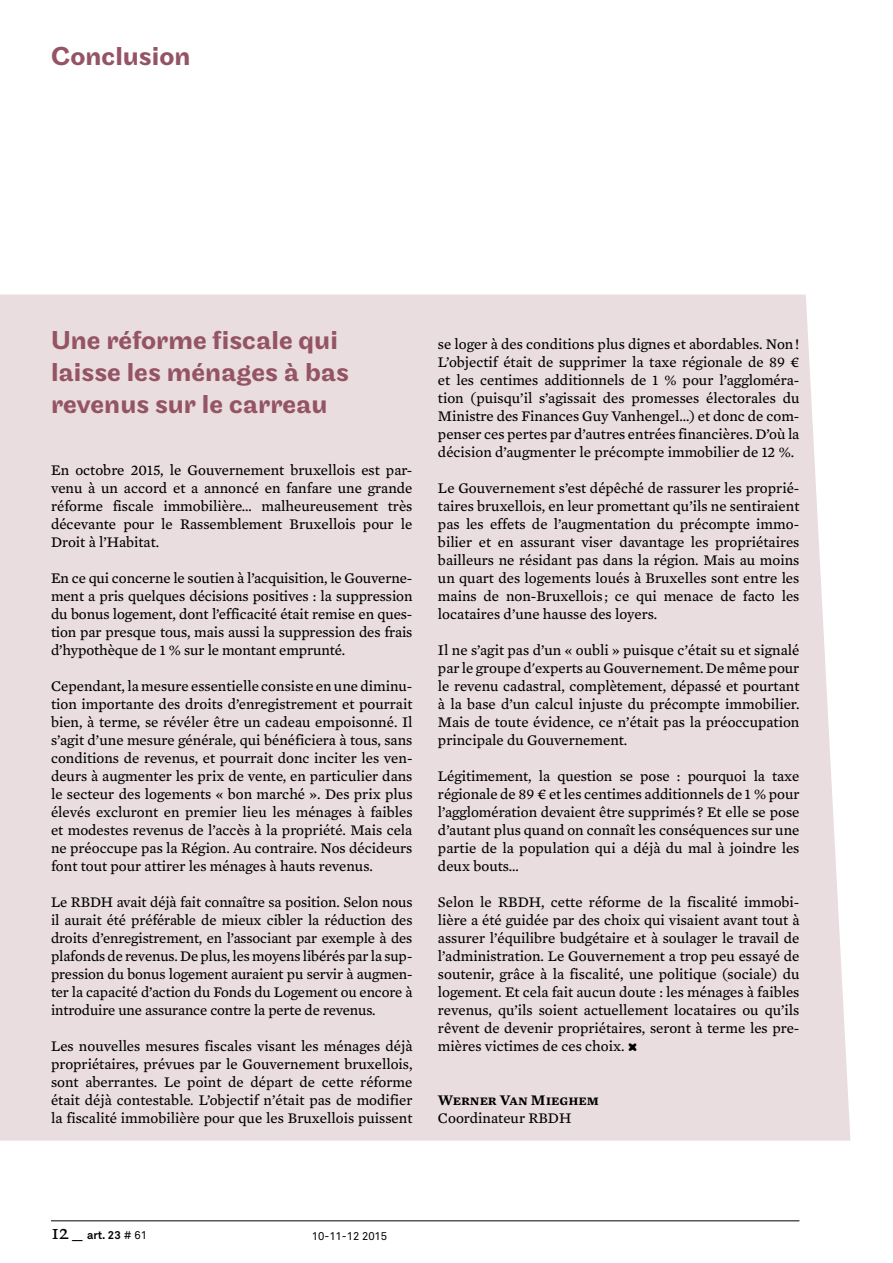
<style>
.page{position:relative;width:893px;height:1263px;background:#fff}
.page>*{position:absolute;margin:0;border:0;box-sizing:border-box;transform-origin:0 0}
.t1{font:500 27px/32.4px "Maple";color:#945465}
.t2{font:15px/18px "Mercury Text G3";color:#000;text-align:justify}
.t3{font:15px "Mercury Text G3 Semibold SC";color:#000}
.t4{font:700 11.25px "Akkurat";color:#000}
.t5{font:11.25px "Akkurat";color:#000}
.s1{font-family:"DTL Documenta SP Regular";font-weight:400;font-size:21px}
.s2{font-weight:400}
</style>
<div class="page">
<hr style="left:51px;top:1220px;width:748px;height:1px;background:#000">
<div style="left:0;top:295px;width:850px;height:845px;background:#eadde0"></div>
<svg style="left:629px;top:1043px;width:8px;height:8px"></svg>
<h1 class="t1" style="left:51px;top:40px;width:141px">Conclusion</h1>
<h1 class="t1" style="left:51px;top:324px;width:299px">Une réforme fiscale qui laisse les ménages à bas revenus sur le carreau</h1>
<p class="t2" style="left:51px;top:461px;width:363px">En octobre 2015, le Gouvernement bruxellois est par&shy;venu à un accord et a annoncé en fanfare une grande réforme fiscale immobilière… malheureusement très décevante pour le Rassemblement Bruxellois pour le Droit à l’Habitat.</p>
<p class="t2" style="left:51px;top:569px;width:363px">En ce qui concerne le soutien à l’acquisition, le Gouverne&shy;ment a pris quelques décisions positives : la suppression du bonus logement, dont l’efficacité était remise en ques&shy;tion par presque tous, mais aussi la suppression des frais d’hypothèque de 1 % sur le montant emprunté.</p>
<p class="t2" style="left:51px;top:677px;width:363px">Cependant, la mesure essentielle consiste en une diminu&shy;tion importante des droits d’enregistrement et pourrait bien, à terme, se révéler être un cadeau empoisonné. Il s’agit d’une mesure générale, qui bénéficiera à tous, sans conditions de revenus, et pourrait donc inciter les ven&shy;deurs à augmenter les prix de vente, en particulier dans le secteur des logements « bon marché ». Des prix plus élevés excluront en premier lieu les ménages à faibles et modestes revenus de l’accès à la propriété. Mais cela ne préoccupe pas la Région. Au contraire. Nos décideurs font tout pour attirer les ménages à hauts revenus.</p>
<p class="t2" style="left:51px;top:893px;width:363px">Le RBDH avait déjà fait connaître sa position. Selon nous il aurait été préférable de mieux cibler la réduction des droits d’enregistrement, en l’associant par exemple à des plafonds de revenus. De plus, les moyens libérés par la sup&shy;pression du bonus logement auraient pu servir à augmen&shy;ter la capacité d’action du Fonds du Logement ou encore à introduire une assurance contre la perte de revenus.</p>
<p class="t2" style="left:51px;top:1037px;width:363px">Les nouvelles mesures fiscales visant les ménages déjà propriétaires, prévues par le Gouvernement bruxellois, sont aberrantes. Le point de départ de cette réforme était déjà contestable. L’objectif n’était pas de modifier la fiscalité immobilière pour que les Bruxellois puissent</p>
<p class="t2" style="left:438px;top:335px;width:363px">se loger à des conditions plus dignes et abordables. Non!<br>L’objectif était de supprimer la taxe régionale de 89 ¤ et les centimes additionnels de 1 % pour l’aggloméra&shy;tion (puisqu’il s’agissait des promesses électorales du Ministre des Finances Guy Vanhengel…) et donc de com&shy;penser ces pertes par d’autres entrées financières. D’où la décision d’augmenter le précompte immobilier de 12 %.</p>
<p class="t2" style="left:438px;top:479px;width:363px">Le Gouvernement s’est dépêché de rassurer les proprié&shy;taires bruxellois, en leur promettant qu’ils ne sentiraient pas les effets de l’augmentation du précompte immo&shy;bilier et en assurant viser davantage les propriétaires bailleurs ne résidant pas dans la région. Mais au moins un quart des logements loués à Bruxelles sont entre les mains de non-Bruxellois ; ce qui menace de facto les locataires d’une hausse des loyers.</p>
<p class="t2" style="left:438px;top:641px;width:363px">Il ne s’agit pas d’un « oubli » puisque c’était su et signalé par le groupe d'experts au Gouvernement. De même pour le revenu cadastral, complètement, dépassé et pourtant à la base d’un calcul injuste du précompte immobilier.<br>Mais de toute évidence, ce n’était pas la préoccupation principale du Gouvernement.</p>
<p class="t2" style="left:438px;top:767px;width:363px">Légitimement, la question se pose : pourquoi la taxe régionale de 89 ¤ et les centimes additionnels de 1 % pour l’agglomération devaient être supprimés ? Et elle se pose d’autant plus quand on connaît les conséquences sur une partie de la population qui a déjà du mal à joindre les deux bouts…</p>
<p class="t2" style="left:438px;top:893px;width:363px">Selon le RBDH, cette réforme de la fiscalité immobi&shy;lière a été guidée par des choix qui visaient avant tout à assurer l’équilibre budgétaire et à soulager le travail de l’administration. Le Gouvernement a trop peu essayé de soutenir, grâce à la fiscalité, une politique (sociale) du logement. Et cela fait aucun doute : les ménages à faibles revenus, qu’ils soient actuellement locataires ou qu’ils rêvent de devenir propriétaires, seront à terme les pre&shy;mières victimes de ces choix.</p>
<p class="t3" style="left:438px;top:1090px;width:162px">Werner Van Mieghem</p>
<p class="t2" style="left:438px;top:1109px;width:135px">Coordinateur RBDH</p>
<p class="t4" style="left:51px;top:1228px;width:97px"><span class="s1">12 _</span> art. 23 <span class="s2"># 61</span></p>
<p class="t5" style="left:312px;top:1229px;width:77px">10-11-12 2015</p>
</div>
